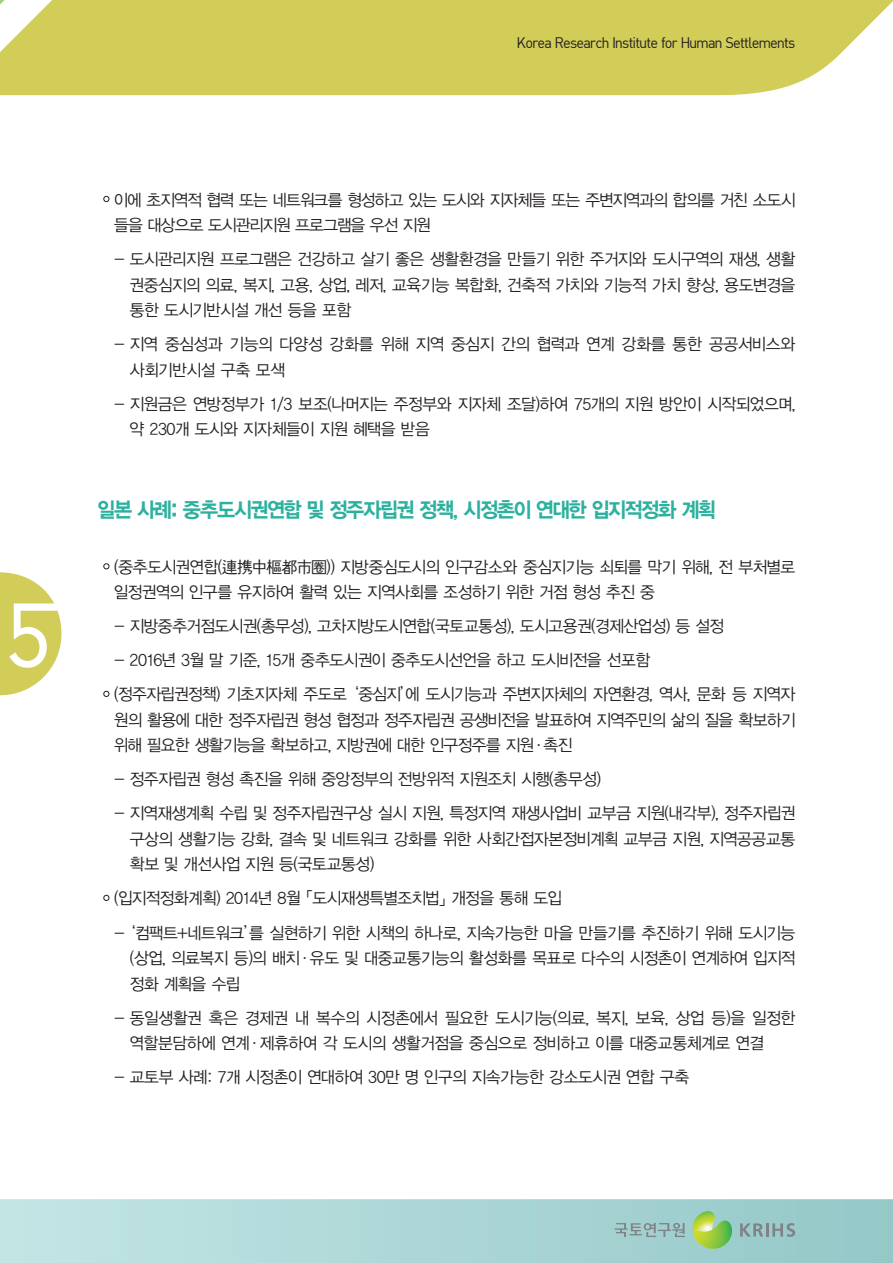
<style>
.page{position:relative;width:893px;height:1263px;background:#fff}
.page>*{position:absolute;margin:0;border:0;box-sizing:border-box;transform-origin:0 0}
.t1{font:21px "YDIYGO350";letter-spacing:-.075em;color:#2db19f;scale:.94 1}
.t2{font:16.5px/25.5px "YDIYGO320";letter-spacing:-.035em;color:#231f20}
.t3{font:16.5px/25.5px "YDIYGO320";letter-spacing:-.065em;color:#231f20}
.t4{font:15px "Dinreg";letter-spacing:-.06em;color:#231f20}
</style>
<div class="page">
<svg style="left:0;top:572px;width:62px;height:123px"></svg>
<div style="left:65px;top:0;width:828px;height:95px;background:#d2cd59"></div>
<svg style="left:0;top:0;width:65px;height:95px"></svg>
<svg style="left:0;top:1199px;width:893px;height:64px;background:#aed7d7"></svg>
<svg style="left:615px;top:1211px;width:180px;height:40px;background:#9ac6b3"></svg>
<svg style="left:103px;top:563px;width:6px;height:6px"></svg>
<svg style="left:103px;top:691px;width:6px;height:6px"></svg>
<svg style="left:103px;top:895px;width:6px;height:6px"></svg>
<svg style="left:103px;top:196px;width:6px;height:6px"></svg>
<p class="t4" style="left:516px;top:33px;width:280px">Korea Research Institute for Human Settlements</p>
<p class="t3" style="left:114px;top:187px;width:683px">이에 초지역적 협력 또는 네트워크를 형성하고 있는 도시와 지자체들 또는 주변지역과의 합의를 거친 소도시 들을 대상으로 도시관리지원 프로그램을 우선 지원</p>
<p class="t2" style="left:130px;top:247px;width:667px;text-align:justify;text-indent:-15px">- 도시관리지원 프로그램은 건강하고 살기 좋은 생활환경을 만들기 위한 주거지와 도시구역의 재생, 생활 권중심지의 의료, 복지, 고용, 상업, 레저, 교육기능 복합화, 건축적 가치와 기능적 가치 향상, 용도변경을 통한 도시기반시설 개선 등을 포함</p>
<p class="t2" style="left:130px;top:332px;width:667px;text-indent:-15px">- 지역 중심성과 기능의 다양성 강화를 위해 지역 중심지 간의 협력과 연계 강화를 통한 공공서비스와 사회기반시설 구축 모색</p>
<p class="t2" style="left:130px;top:391px;width:668px;text-indent:-15px">- 지원금은 연방정부가 1/3 보조(나머지는 주정부와 지자체 조달)하여 75개의 지원 방안이 시작되었으며, 약 230개 도시와 지자체들이 지원 혜택을 받음</p>
<p class="t1" style="left:97px;top:499px;width:660px">일본 사례: 중추도시권연합 및 정주자립권 정책, 시정촌이 연대한 입지적정화 계획</p>
<p class="t2" style="left:114px;top:554px;width:683px">(중추도시권연합(連携中樞都市圈)) 지방중심도시의 인구감소와 중심지기능 쇠퇴를 막기 위해, 전 부처별로 일정권역의 인구를 유지하여 활력 있는 지역사회를 조성하기 위한 거점 형성 추진 중</p>
<p class="t2" style="left:114px;top:614px;width:611px">- 지방중추거점도시권(총무성), 고차지방도시연합(국토교통성), 도시고용권(경제산업성) 등 설정</p>
<p class="t2" style="left:114px;top:648px;width:537px">- 2016년 3월 말 기준, 15개 중추도시권이 중추도시선언을 하고 도시비전을 선포함</p>
<p class="t2" style="left:114px;top:682px;width:683px;text-align:justify">(정주자립권정책) 기초지자체 주도로 ‘중심지’에 도시기능과 주변지자체의 자연환경, 역사, 문화 등 지역자 원의 활용에 대한 정주자립권 형성 협정과 정주자립권 공생비전을 발표하여 지역주민의 삶의 질을 확보하기 위해 필요한 생활기능을 확보하고, 지방권에 대한 인구정주를 지원·촉진</p>
<p class="t2" style="left:114px;top:767px;width:488px">- 정주자립권 형성 촉진을 위해 중앙정부의 전방위적 지원조치 시행(총무성)</p>
<p class="t2" style="left:130px;top:801px;width:667px;text-align:justify;text-indent:-15px">- 지역재생계획 수립 및 정주자립권구상 실시 지원, 특정지역 재생사업비 교부금 지원(내각부), 정주자립권 구상의 생활기능 강화, 결속 및 네트워크 강화를 위한 사회간접자본정비계획 교부금 지원, 지역공공교통 확보 및 개선사업 지원 등(국토교통성)</p>
<p class="t2" style="left:114px;top:886px;width:450px">(입지적정화계획) 2014년 8월 「도시재생특별조치법」개정을 통해 도입</p>
<p class="t2" style="left:130px;top:920px;width:667px;text-align:justify;text-indent:-15px">- ‘컴팩트+네트워크’를 실현하기 위한 시책의 하나로, 지속가능한 마을 만들기를 추진하기 위해 도시기능 (상업, 의료복지 등)의 배치·유도 및 대중교통기능의 활성화를 목표로 다수의 시정촌이 연계하여 입지적 정화 계획을 수립</p>
<p class="t2" style="left:130px;top:1005px;width:667px;text-indent:-15px">- 동일생활권 혹은 경제권 내 복수의 시정촌에서 필요한 도시기능(의료, 복지, 보육, 상업 등)을 일정한 역할분담하에 연계·제휴하여 각 도시의 생활거점을 중심으로 정비하고 이를 대중교통체계로 연결</p>
<p class="t2" style="left:114px;top:1064px;width:576px">- 교토부 사례: 7개 시정촌이 연대하여 30만 명 인구의 지속가능한 강소도시권 연합 구축</p>
</div>
